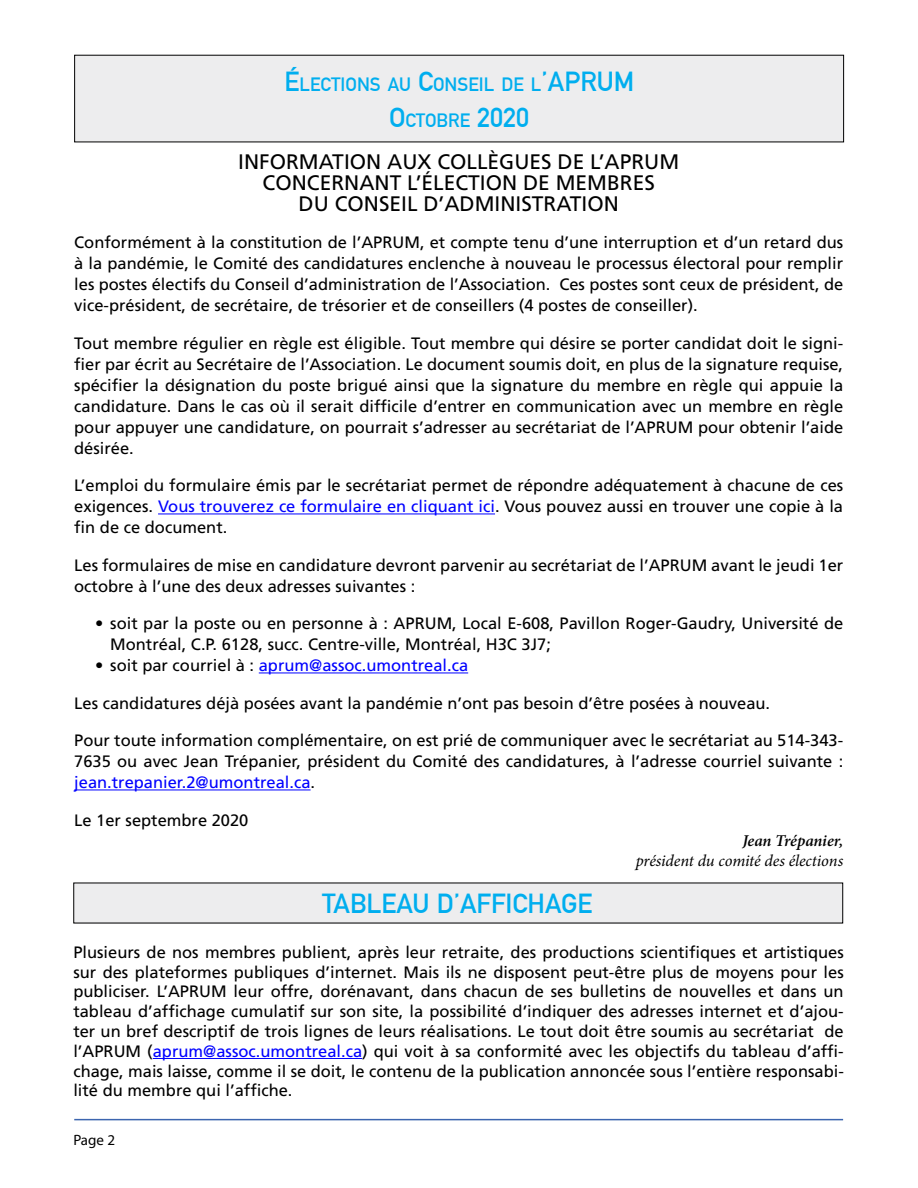
<style>
.page{position:relative;width:918px;height:1188px;background:#fff}
.page>*{position:absolute;margin:0;border:0;box-sizing:border-box;transform-origin:0 0}
.t1{font:700 27px "DIN Alternate";color:#00aeef}
.t2{font:21px/21px "Frutiger";color:#000;text-align:center}
.t3{font:700 18.9px/36px "DIN Alternate";color:#00aeef;text-align:center}
.t4{font:16.5px/21px "Frutiger";color:#000;text-align:justify}
.t5{font:16.5px "Frutiger";color:#00f}
.t6{font:italic 16.5px "Minion Pro";letter-spacing:-.01em;color:#000}
.t7{font:italic 600 16.5px "Minion Pro";letter-spacing:-.01em;color:#000}
.t8{font:15px "Myriad Pro";color:#000}
.s1{font-size:27px}
.s2{color:#00f}
.s3{color:#000}
</style>
<div class="page">
<hr style="left:74px;top:1119px;width:769px;height:1px;background:#3c65af">
<div style="left:75px;top:55px;width:769px;height:87px;background:#ededee"></div>
<hr style="left:158px;top:514px;width:337px;height:1px;background:#00f">
<hr style="left:259px;top:673px;width:209px;height:1px;background:#00f">
<hr style="left:74px;top:790px;width:237px;height:1px;background:#00f">
<div style="left:74px;top:883px;width:769px;height:40px;background:#ededee"></div>
<hr style="left:153px;top:1058px;width:209px;height:1px;background:#00f">
<p class="t3" style="left:285px;top:65px;width:351px"><span class="s1">É</span>LECTIONS AU <span class="s1">C</span>ONSEIL DE L<span class="s1">’APRUM<br>O</span>CTOBRE <span class="s1">2020</span></p>
<p class="t2" style="left:238px;top:151px;width:443px">INFORMATION AUX COLLÈGUES DE L’APRUM<br>CONCERNANT L’ÉLECTION DE MEMBRES<br>DU CONSEIL D’ADMINISTRATION</p>
<p class="t4" style="left:74px;top:232px;width:771px">Conformément à la constitution de l’APRUM, et compte tenu d’une interruption et d’un retard dus à la pandémie, le Comité des candidatures enclenche à nouveau le processus électoral pour remplir les postes électifs du Conseil d’administration de l’Association. Ces postes sont ceux de président, de vice-président, de secrétaire, de trésorier et de conseillers (4 postes de conseiller).</p>
<p class="t4" style="left:74px;top:332px;width:771px">Tout membre régulier en règle est éligible. Tout membre qui désire se porter candidat doit le signi&shy;fier par écrit au Secrétaire de l’Association. Le document soumis doit, en plus de la signature requise, spécifier la désignation du poste brigué ainsi que la signature du membre en règle qui appuie la candidature. Dans le cas où il serait difficile d’entrer en communication avec un membre en règle pour appuyer une candidature, on pourrait s’adresser au secrétariat de l’APRUM pour obtenir l’aide désirée.</p>
<p class="t4" style="left:74px;top:475px;width:771px">L’emploi du formulaire émis par le secrétariat permet de répondre adéquatement à chacune de ces exigences. <span class="s2">Vous trouverez ce formulaire en cliquant ici</span>. Vous pouvez aussi en trouver une copie à la fin de ce document.</p>
<p class="t4" style="left:74px;top:554px;width:771px">Les formulaires de mise en candidature devront parvenir au secrétariat de l’APRUM avant le jeudi 1er octobre à l’une des deux adresses suivantes :</p>
<p class="t4" style="left:110px;top:613px;width:735px;text-indent:-15px">• soit par la poste ou en personne à : APRUM, Local E-608, Pavillon Roger-Gaudry, Université de<br>Montréal, C.P. 6128, succ. Centre-ville, Montréal, H3C 3J7;</p>
<p class="t5" style="left:95px;top:656px;width:374px"><span class="s3">• soit par courriel à :</span> aprum@assoc.umontreal.ca</p>
<p class="t4" style="left:74px;top:693px;width:697px">Les candidatures déjà posées avant la pandémie n’ont pas besoin d’être posées à nouveau.</p>
<p class="t4" style="left:74px;top:730px;width:771px">Pour toute information complémentaire, on est prié de communiquer avec le secrétariat au 514-343- 7635 ou avec Jean Trépanier, président du Comité des candidatures, à l’adresse courriel suivante : <span class="s2">jean.trepanier.2@umontreal.ca</span>.</p>
<p class="t4" style="left:74px;top:810px;width:176px">Le 1er septembre 2020</p>
<p class="t7" style="left:742px;top:829px;width:102px">Jean Trépanier,</p>
<p class="t6" style="left:636px;top:849px;width:209px">président du comité des élections</p>
<h1 class="t1" style="left:322px;top:883px;width:17px">TABLEAU</h1>
<h1 class="t1" style="left:437px;top:883px;width:155px">D’AFFICHAGE</h1>
<p class="t4" style="left:73px;top:942px;width:772px;line-height:19.8px">Plusieurs de nos membres publient, après leur retraite, des productions scientifiques et artistiques sur des plateformes publiques d’internet. Mais ils ne disposent peut-être plus de moyens pour les publiciser. L’APRUM leur offre, dorénavant, dans chacun de ses bulletins de nouvelles et dans un tableau d’affichage cumulatif sur son site, la possibilité d’indiquer des adresses internet et d’ajou&shy;ter un bref descriptif de trois lignes de leurs réalisations. Le tout doit être soumis au secrétariat de l’APRUM (<span class="s2">aprum@assoc.umontreal.ca</span>) qui voit à sa conformité avec les objectifs du tableau d’affi&shy;chage, mais laisse, comme il se doit, le contenu de la publication annoncée sous l’entière responsabi&shy;lité du membre qui l’affiche.</p>
<p class="t8" style="left:73px;top:1131px;width:43px">Page 2</p>
</div>
